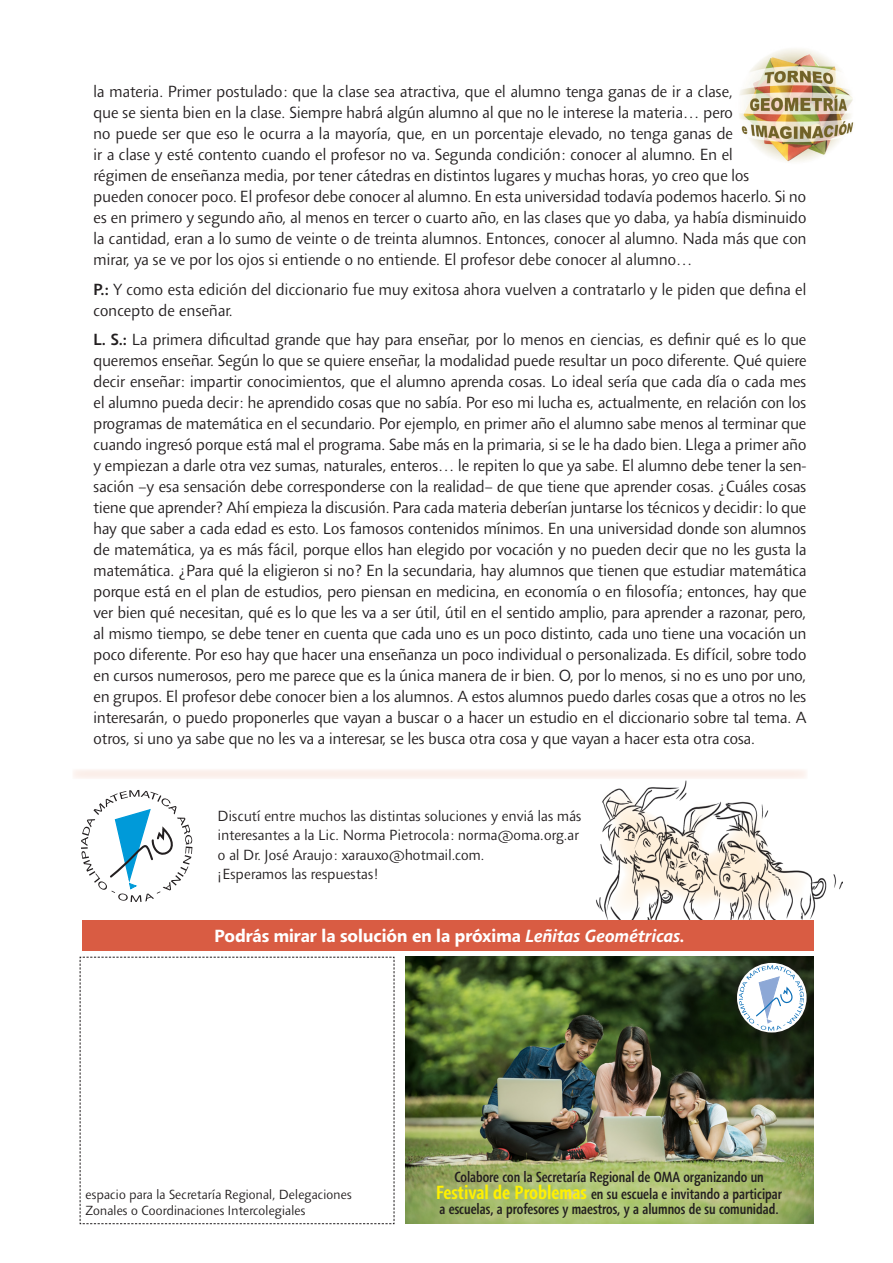
<style>
.page{position:relative;width:893px;height:1263px;background:#fff}
.page>*{position:absolute;margin:0;border:0;box-sizing:border-box;transform-origin:0 0}
.t1{font:700 18px "Agilita LT Pro";color:#fff}
.t2{font:300 16.5px/21px "Agilita LT Pro";letter-spacing:-.005em;color:#231f20}
.t3{font:300 15px/19.5px "Agilita LT Pro";color:#231f20}
.t4{font:500 condensed 15px/15px "Agilita LT Pro";color:#231f20}
.t5{font:300 13.5px/16.2px "Agilita LT Pro";color:#231f20}
.s1{font-weight:500}
.s2{font-style:italic}
.s3{font-weight:700;font-size:19.5px;color:#fff101}
</style>
<div class="page">
<img style="left:739px;top:49px;width:115px;height:113px">
<svg style="left:81px;top:790px;width:111px;height:112px"></svg>
<svg style="left:79px;top:956px;width:316px;height:268px"></svg>
<img style="left:406px;top:957px;width:407px;height:266px">
<div style="left:729px;top:955px;width:85px;height:85px;background:#231f20;opacity:.75"></div>
<svg style="left:737px;top:963px;width:70px;height:69px"></svg>
<svg style="left:739px;top:965px;width:65px;height:66px"></svg>
<img style="left:606px;top:780px;width:237px;height:139px">
<svg style="left:596px;top:784px;width:219px;height:133px"></svg>
<div style="left:72px;top:769px;width:736px;height:10px;background:#fbf0ec"></div>
<div style="left:82px;top:920px;width:731px;height:31px;background:#d95c43"></div>
<p class="t2" style="left:94px;top:81px;width:714px">la materia. Primer postulado: que la clase sea atractiva, que el alumno tenga ganas de ir a clase,<br>que se sienta bien en la clase. Siempre habrá algún alumno al que no le interese la materia… pero<br>no puede ser que eso le ocurra a la mayoría, que, en un porcentaje elevado, no tenga ganas de<br>ir a clase y esté contento cuando el profesor no va. Segunda condición: conocer al alumno. En el<br>régimen de enseñanza media, por tener cátedras en distintos lugares y muchas horas, yo creo que los<br>pueden conocer poco. El profesor debe conocer al alumno. En esta universidad todavía podemos hacerlo. Si no es en primero y segundo año, al menos en tercer o cuarto año, en las clases que yo daba, ya había disminuido la cantidad, eran a lo sumo de veinte o de treinta alumnos. Entonces, conocer al alumno. Nada más que con mirar, ya se ve por los ojos si entiende o no entiende. El profesor debe conocer al alumno…</p>
<p class="t2" style="left:94px;top:279px;width:715px"><span class="s1">P.:</span> Y como esta edición del diccionario fue muy exitosa ahora vuelven a contratarlo y le piden que defina el concepto de enseñar.</p>
<p class="t2" style="left:94px;top:329px;width:715px;text-align:justify"><span class="s1">L. S.:</span> La primera dificultad grande que hay para enseñar, por lo menos en ciencias, es definir qué es lo que queremos enseñar. Según lo que se quiere enseñar, la modalidad puede resultar un poco diferente. Qué quiere decir enseñar: impartir conocimientos, que el alumno aprenda cosas. Lo ideal sería que cada día o cada mes el alumno pueda decir: he aprendido cosas que no sabía. Por eso mi lucha es, actualmente, en relación con los programas de matemática en el secundario. Por ejemplo, en primer año el alumno sabe menos al terminar que cuando ingresó porque está mal el programa. Sabe más en la primaria, si se le ha dado bien. Llega a primer año y empiezan a darle otra vez sumas, naturales, enteros… le repiten lo que ya sabe. El alumno debe tener la sen&shy;sación –y esa sensación debe corresponderse con la realidad– de que tiene que aprender cosas. ¿Cuáles cosas tiene que aprender? Ahí empieza la discusión. Para cada materia deberían juntarse los técnicos y decidir: lo que hay que saber a cada edad es esto. Los famosos contenidos mínimos. En una universidad donde son alumnos de matemática, ya es más fácil, porque ellos han elegido por vocación y no pueden decir que no les gusta la matemática. ¿Para qué la eligieron si no? En la secundaria, hay alumnos que tienen que estudiar matemática porque está en el plan de estudios, pero piensan en medicina, en economía o en filosofía; entonces, hay que ver bien qué necesitan, qué es lo que les va a ser útil, útil en el sentido amplio, para aprender a razonar, pero, al mismo tiempo, se debe tener en cuenta que cada uno es un poco distinto, cada uno tiene una vocación un poco diferente. Por eso hay que hacer una enseñanza un poco individual o personalizada. Es difícil, sobre todo en cursos numerosos, pero me parece que es la única manera de ir bien. O, por lo menos, si no es uno por uno, en grupos. El profesor debe conocer bien a los alumnos. A estos alumnos puedo darles cosas que a otros no les interesarán, o puedo proponerles que vayan a buscar o a hacer un estudio en el diccionario sobre tal tema. A otros, si uno ya sabe que no les va a interesar, se les busca otra cosa y que vayan a hacer esta otra cosa.</p>
<p class="t3" style="left:218px;top:806px;width:365px">Discutí entre muchos las distintas soluciones y enviá las más interesantes a la Lic. Norma Pietrocola: norma@oma.org.ar o al Dr. José Araujo: xarauxo@hotmail.com.<br>¡Esperamos las respuestas!</p>
<p class="t1" style="left:214px;top:922px;width:472px">Podrás mirar la solución en la próxima <span class="s2">Leñitas Geométricas.</span></p>
<p class="t5" style="left:86px;top:1186px;width:268px">espacio para la Secretaría Regional, Delegaciones<br>Zonales o Coordinaciones Intercolegiales</p>
<p class="t4" style="left:454px;top:1170px;width:311px">Colabore con la Secretaría Regional de OMA organizando un</p>
<p class="t4" style="left:436px;top:1186px;width:348px"><span class="s3">Festival de Problemas</span> en su escuela e invitando a participar a escuelas, a profesores y maestros, y a alumnos de su comunidad.</p>
</div>
